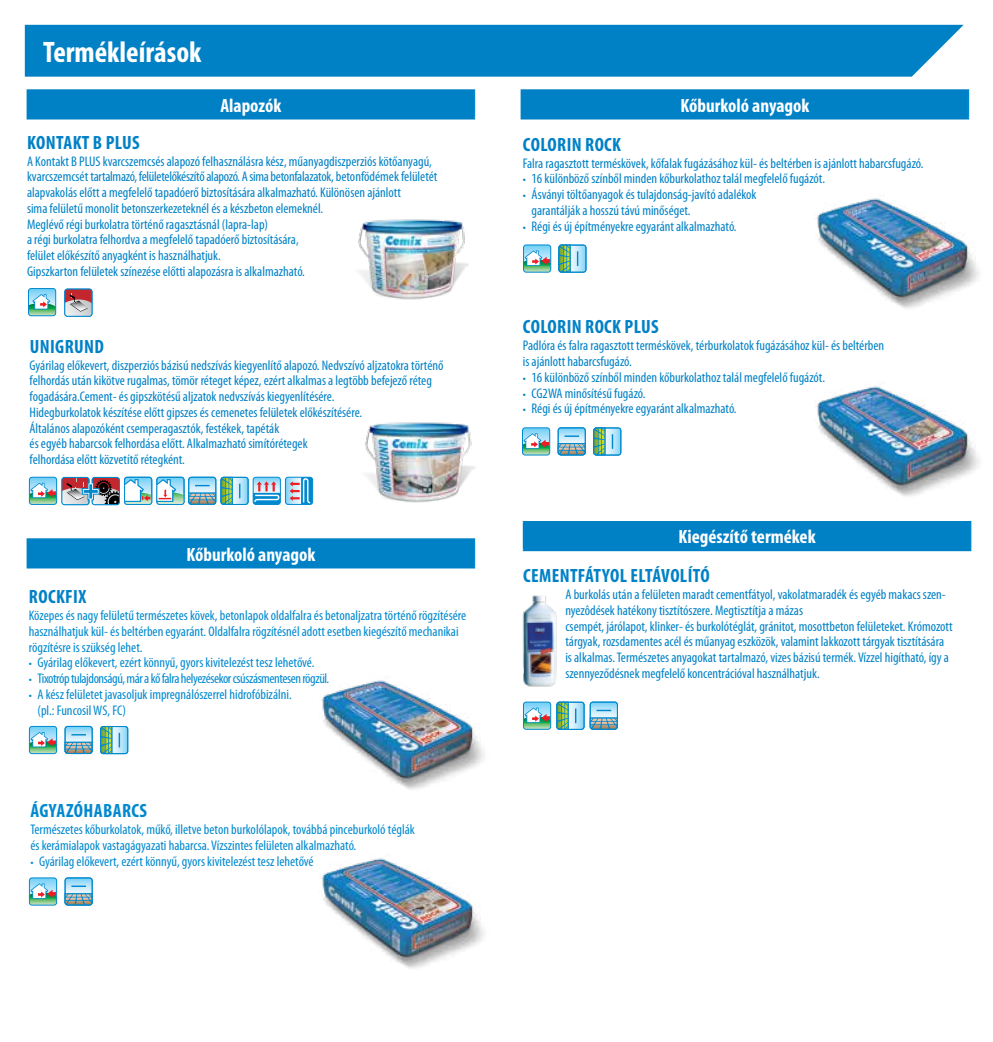
<style>
.page{position:relative;width:993px;height:1042px;background:#fff}
.page>*{position:absolute;margin:0;border:0;box-sizing:border-box;transform-origin:0 0}
.t1{font:700 condensed 29.75px "Myriad Pro";color:#fff}
.t2{font:700 condensed 19.25px "Myriad Pro";letter-spacing:.02em;color:#0081c6}
.t3{font:700 condensed 19.25px "Myriad Pro";color:#fff}
.t4{font:700 condensed 19.25px "Myriad Pro";letter-spacing:.02em;color:#0089cf}
.t5{font:condensed 14px/15.8px "Myriad Pro";color:#0081c6}
.t6{font:condensed 14px/15.8px "Myriad Pro";color:#0089cf}
.t7{font:condensed 14px "Myriad Pro";letter-spacing:-.03em;color:#0089cf}
.s1{font-size:12.25px}
</style>
<div class="page">
<div style="left:25px;top:25px;width:938px;height:52px;background:#0081c6"></div>
<div style="left:523px;top:522px;width:447px;height:28px;background:#0081c6"></div>
<hr style="left:522px;top:521px;width:449px;height:2px;background:#0081c6">
<hr style="left:522px;top:523px;width:2px;height:26px;background:#0081c6">
<hr style="left:522px;top:549px;width:449px;height:2px;background:#0081c6">
<hr style="left:969px;top:523px;width:2px;height:26px;background:#0089cf">
<div style="left:521px;top:90px;width:446px;height:29px;background:#0081c6"></div>
<hr style="left:520px;top:89px;width:448px;height:2px;background:#0081c6">
<hr style="left:520px;top:91px;width:2px;height:27px;background:#0081c6">
<hr style="left:520px;top:118px;width:448px;height:1px;background:#0081c6">
<svg style="left:967px;top:91px;width:1px;height:27px"></svg>
<div style="left:523px;top:701px;width:28px;height:29px;border:1px solid #0089cf;border-radius:3px"></div>
<svg style="left:523px;top:702px;width:27px;height:27px"></svg>
<svg style="left:556px;top:701px;width:61px;height:29px;background:#89c3ce"></svg>
<img style="left:522px;top:596px;width:35px;height:91px">
<img style="left:816px;top:198px;width:164px;height:111px">
<div style="left:523px;top:244px;width:28px;height:29px;border:1px solid #0089cf;border-radius:3px"></div>
<svg style="left:523px;top:245px;width:27px;height:27px"></svg>
<div style="left:558px;top:245px;width:28px;height:28px;border:1px solid #0089cf;border-radius:3px"></div>
<svg style="left:558px;top:244px;width:27px;height:29px"></svg>
<img style="left:816px;top:386px;width:164px;height:111px">
<div style="left:29px;top:877px;width:28px;height:28px;border:1px solid #0089cf;border-radius:3px"></div>
<svg style="left:29px;top:878px;width:28px;height:27px"></svg>
<div style="left:65px;top:877px;width:28px;height:28px;border:1px solid #0089cf;border-radius:3px"></div>
<svg style="left:64px;top:878px;width:29px;height:27px"></svg>
<div style="left:29px;top:726px;width:28px;height:28px;border:1px solid #0089cf;border-radius:3px"></div>
<svg style="left:29px;top:726px;width:28px;height:27px"></svg>
<svg style="left:64px;top:726px;width:29px;height:28px"></svg>
<svg style="left:100px;top:726px;width:28px;height:28px"></svg>
<img style="left:321px;top:680px;width:164px;height:110px">
<img style="left:321px;top:858px;width:164px;height:111px">
<div style="left:27px;top:90px;width:447px;height:29px;background:#0081c6"></div>
<hr style="left:27px;top:89px;width:448px;height:2px;background:#0081c6">
<hr style="left:27px;top:118px;width:448px;height:1px;background:#0081c6">
<hr style="left:473px;top:91px;width:2px;height:27px;background:#0089cf">
<div style="left:27px;top:539px;width:447px;height:28px;background:#0081c6"></div>
<hr style="left:27px;top:538px;width:448px;height:2px;background:#0081c6">
<hr style="left:27px;top:567px;width:448px;height:1px;background:#0081c6">
<hr style="left:473px;top:540px;width:2px;height:27px;background:#0089cf">
<div style="left:285px;top:477px;width:28px;height:28px;border:1px solid #0089cf;border-radius:3px"></div>
<img style="left:29px;top:477px;width:283px;height:28px">
<img style="left:365px;top:422px;width:110px;height:81px">
<svg style="left:28px;top:288px;width:28px;height:28px"></svg>
<svg style="left:66px;top:289px;width:26px;height:26px"></svg>
<div style="left:64px;top:289px;width:28px;height:28px;border:1px solid #0089cf;border-radius:3px"></div>
<img style="left:358px;top:219px;width:110px;height:81px">
<div style="left:522px;top:427px;width:28px;height:28px;border:1px solid #0089cf;border-radius:3px"></div>
<svg style="left:522px;top:428px;width:27px;height:27px"></svg>
<div style="left:557px;top:427px;width:28px;height:28px;border:1px solid #0089cf;border-radius:3px"></div>
<svg style="left:557px;top:428px;width:28px;height:27px"></svg>
<div style="left:593px;top:427px;width:28px;height:28px;border:1px solid #0089cf;border-radius:3px"></div>
<svg style="left:593px;top:427px;width:27px;height:28px"></svg>
<h1 class="t1" style="left:43px;top:33px;width:160px">Termékleírások</h1>
<h2 class="t3" style="left:220px;top:93px;width:62px">Alapozók</h2>
<h2 class="t2" style="left:27px;top:130px;width:114px">KONTAKT B PLUS</h2>
<p class="t5" style="left:27px;top:153px;width:412px">A Kontakt B PLUS kvarcszemcsés alapozó felhasználásra kész, műanyagdiszperziós kötőanyagú, kvarcszemcsét tartalmazó, felületelőkészítő alapozó. A sima betonfalazatok, betonfödémek felületét alapvakolás előtt a megfelelő tapadóerő biztosítására alkalmazható. Különösen ajánlott<br>sima felületű monolit betonszerkezeteknél és a készbeton elemeknél.<br>Meglévő régi burkolatra történő ragasztásnál (lapra-lap)<br>a régi burkolatra felhordva a megfelelő tapadóerő biztosítására,<br>felület előkészítő anyagként is használhatjuk.<br>Gipszkarton felületek színezése előtti alapozásra is alkalmazható.</p>
<h2 class="t2" style="left:30px;top:334px;width:76px">UNIGRUND</h2>
<p class="t5" style="left:30px;top:357px;width:415px">Gyárilag előkevert, diszperziós bázisú nedszívás kiegyenlítő alapozó. Nedvszívó aljzatokra történő felhordás után kikötve rugalmas, tömör réteget képez, ezért alkalmas a legtöbb befejező réteg fogadására.Cement- és gipszkötésű aljzatok nedvszívás kiegyenlítésére.<br>Hidegburkolatok készítése előtt gipszes és cemenetes felületek előkészítésére.<br>Általános alapozóként csemperagasztók, festékek, tapéták<br>és egyéb habarcsok felhordása előtt. Alkalmazható simítórétegek<br>felhordása előtt közvetítő rétegként.</p>
<h2 class="t3" style="left:186px;top:542px;width:130px">Kőburkoló anyagok</h2>
<h2 class="t2" style="left:29px;top:585px;width:59px">ROCKFIX</h2>
<p class="t6" style="left:29px;top:607px;width:439px">Közepes és nagy felületű természetes kövek, betonlapok oldalfalra és betonaljzatra történő rögzítésére használhatjuk kül- és beltérben egyaránt. Oldalfalra rögzítésnél adott esetben kiegészítő mechanikai rögzítésre is szükség lehet.</p>
<p class="t6" style="left:29px;top:655px;width:287px"><span class="s1">•</span> Gyárilag előkevert, ezért könnyű, gyors kivitelezést tesz lehetővé.</p>
<p class="t7" style="left:29px;top:670px;width:302px"><span class="s1">•</span> Tixotróp tulajdonságú, már a kő falra helyezésekor csúszásmentesen rögzül.</p>
<p class="t6" style="left:37px;top:686px;width:256px;text-indent:-9px"><span class="s1">•</span> A kész felületet javasoljuk impregnálószerrel hidrofóbizálni. (pl.: Funcosil WS, FC)</p>
<h2 class="t4" style="left:31px;top:799px;width:118px">ÁGYAZÓHABARCS</h2>
<p class="t6" style="left:30px;top:821px;width:385px">Természetes kőburkolatok, műkő, illetve beton burkolólapok, továbbá pinceburkoló téglák és kerámialapok vastagágyazati habarcsa. Vízszintes felületen alkalmazható.</p>
<p class="t6" style="left:30px;top:853px;width:285px"><span class="s1">•</span> Gyárilag előkevert, ezért könnyű, gyors kivitelezést tesz lehetővé</p>
<h2 class="t3" style="left:680px;top:93px;width:130px">Kőburkoló anyagok</h2>
<h2 class="t2" style="left:523px;top:132px;width:100px">COLORIN ROCK</h2>
<p class="t5" style="left:522px;top:155px;width:402px">Falra ragasztott terméskövek, kőfalak fugázásához kül- és beltérben is ajánlott habarcsfugázó.</p>
<p class="t5" style="left:522px;top:171px;width:304px"><span class="s1">•</span> 16 különböző színből minden kőburkolathoz talál megfelelő fugázót.</p>
<p class="t5" style="left:531px;top:186px;width:226px;text-indent:-9px"><span class="s1">•</span> Ásványi töltőanyagok és tulajdonság-javító adalékok garantálják a hosszú távú minőséget.</p>
<p class="t5" style="left:522px;top:218px;width:215px"><span class="s1">•</span> Régi és új építményekre egyaránt alkalmazható.</p>
<h2 class="t2" style="left:523px;top:315px;width:137px">COLORIN ROCK PLUS</h2>
<p class="t5" style="left:522px;top:338px;width:363px">Padlóra és falra ragasztott terméskövek, térburkolatok fugázásához kül- és beltérben is ajánlott habarcsfugázó.</p>
<p class="t5" style="left:522px;top:369px;width:304px"><span class="s1">•</span> 16 különböző színből minden kőburkolathoz talál megfelelő fugázót.</p>
<p class="t5" style="left:522px;top:385px;width:124px"><span class="s1">•</span> CG2WA minősítésű fugázó.</p>
<p class="t5" style="left:522px;top:401px;width:215px"><span class="s1">•</span> Régi és új építményekre egyaránt alkalmazható.</p>
<h2 class="t3" style="left:678px;top:525px;width:138px">Kiegészítő termékek</h2>
<h2 class="t2" style="left:523px;top:564px;width:188px">CEMENTFÁTYOL ELTÁVOLÍTÓ</h2>
<p class="t5" style="left:565px;top:586px;width:389px">A burkolás után a felületen maradt cementfátyol, vakolatmaradék és egyéb makacs szen&shy;nyezôdések hatékony tisztítószere. Megtisztítja a mázas<br>csempét, járólapot, klinker- és burkolótéglát, gránitot, mosottbeton felületeket. Krómozott tárgyak, rozsdamentes acél és műanyag eszközök, valamint lakkozott tárgyak tisztítására is alkalmas. Természetes anyagokat tartalmazó, vizes bázisú termék. Vízzel higítható, így a szennyeződésnek megfelelő koncentrációval használhatjuk.</p>
</div>
